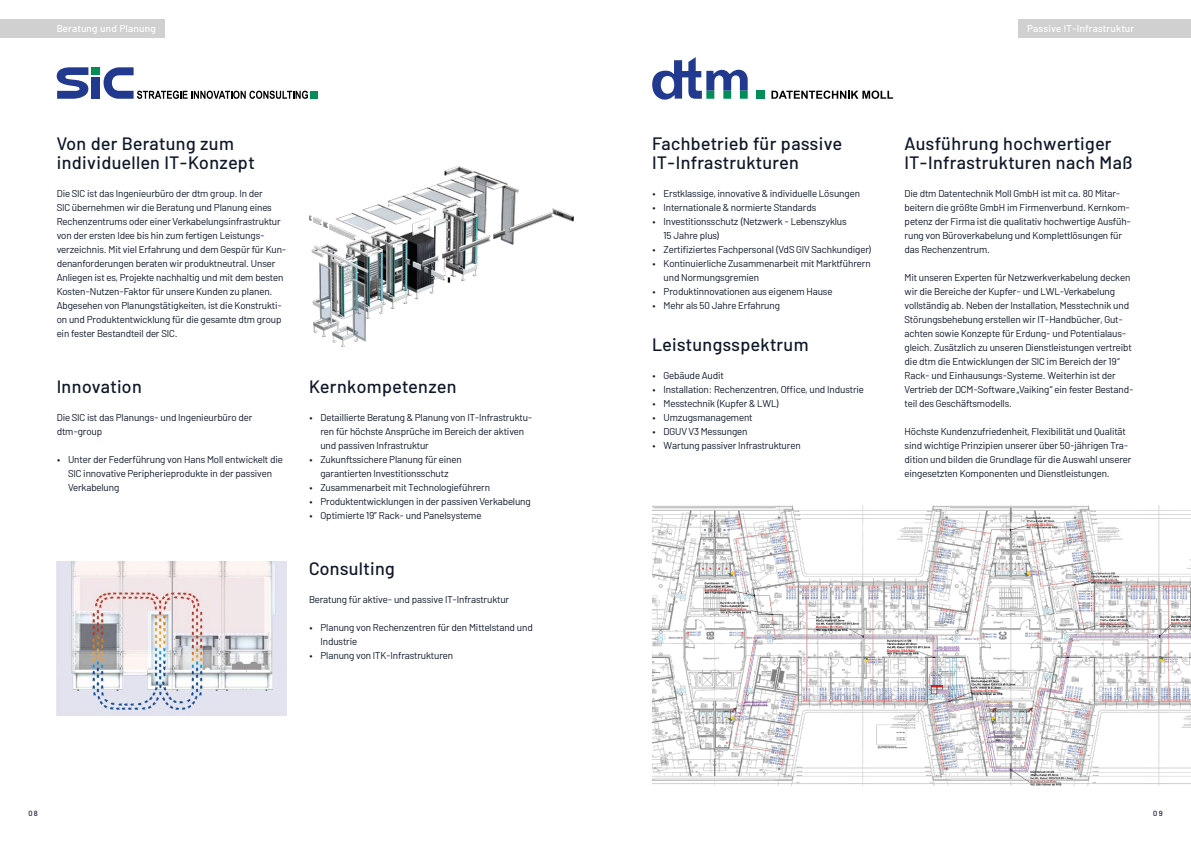
<style>
.page{position:relative;width:1191px;height:842px;background:#fff}
.page>*{position:absolute;margin:0;border:0;box-sizing:border-box;transform-origin:0 0}
.t1{font:500 18px/19px "Barlow";letter-spacing:.02em;color:#0f1829}
.t2{font:10px/14px "Barlow";letter-spacing:-.01em;color:#0f1829}
.t3{font:500 10px "Barlow";letter-spacing:.02em;color:#fff}
.t4{font:500 7.5px "Barlow";color:#0f1829}
</style>
<div class="page">
<div style="left:1018px;top:19px;width:173px;height:19px;background:#d0d0d0"></div>
<div style="left:0;top:19px;width:164px;height:19px;background:#d0d0d0"></div>
<img style="left:309px;top:166px;width:264px;height:181px">
<img style="left:57px;top:561px;width:229px;height:154px">
<img style="left:652px;top:505px;width:539px;height:280px">
<div style="left:756px;top:91px;width:8px;height:8px;background:#008d58"></div>
<svg style="left:771px;top:91px;width:122px;height:8px"></svg>
<svg style="left:652px;top:57px;width:95px;height:43px"></svg>
<svg style="left:57px;top:67px;width:31px;height:32px"></svg>
<div style="left:91px;top:77px;width:9px;height:22px;background:#213a8f"></div>
<div style="left:91px;top:67px;width:9px;height:8px;background:#008d58"></div>
<svg style="left:104px;top:67px;width:204px;height:32px"></svg>
<div style="left:310px;top:91px;width:8px;height:8px;background:#008d58"></div>
<p class="t3" style="left:57px;top:21px;width:101px">Beratung und Planung</p>
<p class="t3" style="left:1027px;top:21px;width:109px">Passive IT-Infrastruktur</p>
<h1 class="t1" style="left:57px;top:132px;width:199px">Von der Beratung zum individuellen IT-Konzept</h1>
<p class="t2" style="left:57px;top:185px;width:231px">Die SIC ist das Ingenieurbüro der dtm group. In der<br>SIC übernehmen wir die Beratung und Planung eines Rechenzentrums oder einer Verkabelungsinfrastruktur von der ersten Idee bis hin zum fertigen Leistungs&shy;verzeichnis. Mit viel Erfahrung und dem Gespür für Kun&shy;denanforderungen beraten wir produktneutral. Unser Anliegen ist es, Projekte nachhaltig und mit dem besten Kosten-Nutzen-Faktor für unsere Kunden zu planen.<br>Abgesehen von Planungstätigkeiten, ist die Konstrukti&shy;on und Produktentwicklung für die gesamte dtm group ein fester Bestandteil der SIC.</p>
<h1 class="t1" style="left:57px;top:375px;width:87px">Innovation</h1>
<p class="t2" style="left:57px;top:410px;width:197px">Die SIC ist das Planungs- und Ingenieurbüro der dtm-group</p>
<p class="t2" style="left:68px;top:452px;width:216px;text-indent:-11px">• Unter der Federführung von Hans Moll entwickelt die<br>SIC innovative Peripherieprodukte in der passiven<br>Verkabelung</p>
<h1 class="t1" style="left:309px;top:375px;width:149px">Kernkompetenzen</h1>
<p class="t2" style="left:320px;top:410px;width:213px;text-indent:-11px">• Detaillierte Beratung &amp; Planung von IT-Infrastruktu&shy;ren für höchste Ansprüche im Bereich der aktiven und passiven Infrastruktur</p>
<p class="t2" style="left:309px;top:452px;width:154px;text-align:center">• Zukunftssichere Planung für einen garantierten Investitionsschutz</p>
<p class="t2" style="left:309px;top:480px;width:182px">• Zusammenarbeit mit Technologieführern</p>
<p class="t2" style="left:309px;top:494px;width:223px">• Produktentwicklungen in der passiven Verkabelung</p>
<p class="t2" style="left:309px;top:508px;width:174px">• Optimierte 19’’ Rack- und Panelsysteme</p>
<h1 class="t1" style="left:309px;top:558px;width:87px">Consulting</h1>
<p class="t2" style="left:309px;top:592px;width:202px">Beratung für aktive- und passive IT-Infrastruktur</p>
<p class="t2" style="left:320px;top:620px;width:214px;text-indent:-11px">• Planung von Rechenzentren für den Mittelstand und<br>Industrie</p>
<p class="t2" style="left:309px;top:648px;width:146px">• Planung von ITK-Infrastrukturen</p>
<h1 class="t1" style="left:652px;top:132px;width:191px">Fachbetrieb für passive<br>IT-Infrastrukturen</h1>
<p class="t2" style="left:652px;top:185px;width:209px">• Erstklassige, innovative &amp; individuelle Lösungen</p>
<p class="t2" style="left:652px;top:199px;width:166px">• Internationale &amp; normierte Standards</p>
<p class="t2" style="left:663px;top:213px;width:185px;text-indent:-11px">• Investitionsschutz (Netzwerk - Lebenszyklus<br>15 Jahre plus)</p>
<p class="t2" style="left:652px;top:241px;width:221px">• Zertifiziertes Fachpersonal (VdS GIV Sachkundiger)</p>
<p class="t2" style="left:663px;top:255px;width:209px;text-indent:-11px">• Kontinuierliche Zusammenarbeit mit Marktführern und Normungsgremien</p>
<p class="t2" style="left:652px;top:283px;width:182px">• Produktinnovationen aus eigenem Hause</p>
<p class="t2" style="left:652px;top:297px;width:129px">• Mehr als 50 Jahre Erfahrung</p>
<h1 class="t1" style="left:652px;top:333px;width:158px">Leistungsspektrum</h1>
<p class="t2" style="left:652px;top:368px;width:73px">• Gebäude Audit</p>
<p class="t2" style="left:652px;top:382px;width:213px">• Installation: Rechenzentren, Office, und Industrie</p>
<p class="t2" style="left:652px;top:396px;width:128px">• Messtechnik (Kupfer &amp; LWL)</p>
<p class="t2" style="left:652px;top:410px;width:102px">• Umzugsmanagement</p>
<p class="t2" style="left:652px;top:424px;width:97px">• DGUV V3 Messungen</p>
<p class="t2" style="left:652px;top:438px;width:150px">• Wartung passiver Infrastrukturen</p>
<h1 class="t1" style="left:904px;top:132px;width:229px">Ausführung hochwertiger<br>IT-Infrastrukturen nach Maß</h1>
<p class="t2" style="left:904px;top:185px;width:228px">Die dtm Datentechnik Moll GmbH ist mit ca. 80 Mitar&shy;beitern die größte GmbH im Firmenverbund. Kernkom&shy;petenz der Firma ist die qualitativ hochwertige Ausfüh&shy;rung von Büroverkabelung und Komplettlösungen für das Rechenzentrum.</p>
<p class="t2" style="left:904px;top:269px;width:230px">Mit unseren Experten für Netzwerkverkabelung decken wir die Bereiche der Kupfer- und LWL-Verkabelung vollständig ab. Neben der Installation, Messtechnik und Störungsbehebung erstellen wir IT-Handbücher, Gut&shy;achten sowie Konzepte für Erdung- und Potentialaus&shy;gleich. Zusätzlich zu unseren Dienstleistungen vertreibt die dtm die Entwicklungen der SIC im Bereich der 19“ Rack- und Einhausungs-Systeme. Weiterhin ist der Vertrieb der DCM-Software „Vaiking“ ein fester Bestand&shy;teil des Geschäftsmodells.</p>
<p class="t2" style="left:904px;top:424px;width:228px">Höchste Kundenzufriedenheit, Flexibilität und Qualität sind wichtige Prinzipien unserer über 50-jährigen Tra&shy;dition und bilden die Grundlage für die Auswahl unserer eingesetzten Komponenten und Dienstleistungen.</p>
<p class="t4" style="left:28px;top:808px;width:11px">08</p>
<p class="t4" style="left:1153px;top:808px;width:11px">09</p>
</div>
